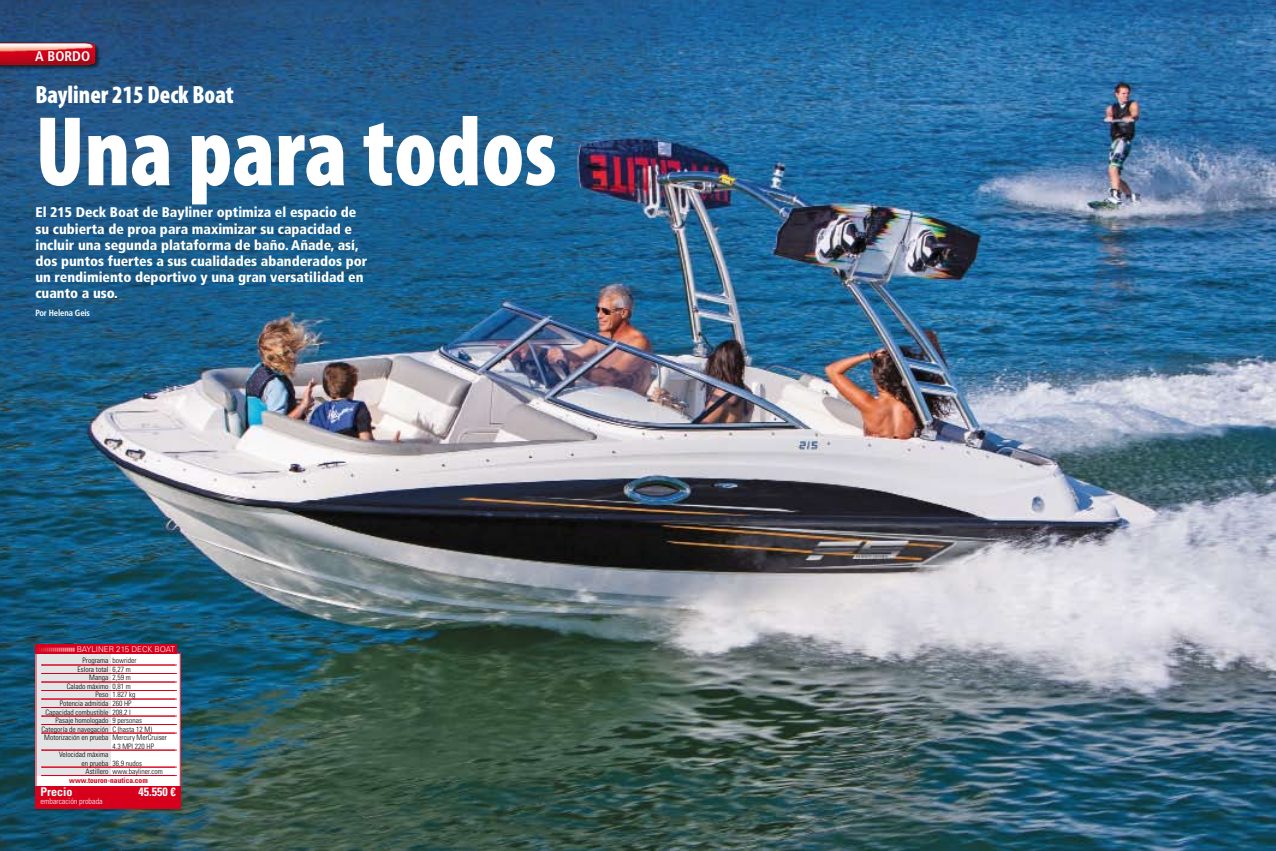
<style>
.page{position:relative;width:1276px;height:851px;background:#fff}
.page>*{position:absolute;margin:0;border:0;box-sizing:border-box;transform-origin:0 0}
.t1{font:900 condensed 100px "Myriad Pro";color:#fff;scale:.95 1}
.t2{font:900 condensed 25px "Myriad Pro";color:#fff;scale:.95 1}
.t3{font:900 condensed 14px/16px "Frutiger LT Std";color:#fff}
.t4{font:700 condensed 14px "Frutiger LT Std";color:#fff}
.t5{font:700 condensed 12px "Univers LT Std";color:#fff}
.t6{font:700 condensed 9px "Frutiger LT Std";letter-spacing:-.015em;color:#fff;scale:.95 1}
.t7{font:300 8px "Univers LT Std";color:#fff}
.t8{font:300 condensed 8px "Univers LT Std";color:#fff}
.t9{font:300 condensed 7.5px "Univers LT Std";color:#000}
.t10{font:700 condensed 7.5px "Univers LT Std";color:#d7001c}
</style>
<div class="page">
<img style="left:0;top:0;width:1276px;height:850px">
<div style="left:0;top:42px;width:110px;height:57px;background:#000;opacity:.5"></div>
<img style="left:0;top:39px;width:101px;height:31px">
<div style="left:35px;top:653px;width:146px;height:155px;background:#fff"></div>
<div style="left:36px;top:653px;width:75px;height:122px;background:#e3e4e5"></div>
<div style="left:35px;top:652px;width:146px;height:156px;border:1px solid #d7001c"></div>
<svg style="left:42px;top:664px;width:135px;height:1px"></svg>
<svg style="left:42px;top:673px;width:135px;height:1px"></svg>
<svg style="left:42px;top:681px;width:135px;height:1px"></svg>
<svg style="left:42px;top:690px;width:135px;height:1px"></svg>
<svg style="left:42px;top:698px;width:135px;height:1px"></svg>
<svg style="left:42px;top:707px;width:135px;height:1px"></svg>
<svg style="left:42px;top:715px;width:135px;height:1px"></svg>
<svg style="left:42px;top:724px;width:135px;height:1px"></svg>
<svg style="left:42px;top:732px;width:135px;height:1px"></svg>
<svg style="left:42px;top:749px;width:135px;height:1px"></svg>
<svg style="left:42px;top:766px;width:135px;height:1px"></svg>
<svg style="left:42px;top:775px;width:135px;height:1px"></svg>
<div style="left:35px;top:785px;width:146px;height:23px;background:#d7001c"></div>
<div style="left:35px;top:644px;width:142px;height:9px;background:#d7001c"></div>
<svg style="left:37px;top:647px;width:38px;height:4px"></svg>
<h3 class="t4" style="left:35px;top:48px;width:57px">a bordo</h3>
<h2 class="t2" style="left:35px;top:78px;width:210px">Bayliner 215 Deck Boat</h2>
<h1 class="t1" style="left:35px;top:88px;width:550px">Una para todos</h1>
<p class="t3" style="left:35px;top:204px;width:333px">El 215 Deck Boat de Bayliner optimiza el espacio de su cubierta de proa para maximizar su capacidad e incluir una segunda plataforma de baño. Añade, así, dos puntos fuertes a sus cualidades abanderados por un rendimiento deportivo y una gran versatilidad en cuanto a uso.</p>
<p class="t6" style="left:35px;top:307px;width:59px">Por Helena Geis</p>
<p class="t7" style="left:77px;top:644px;width:100px">BAYLINER 215 DECK BOAT</p>
<p class="t9" style="left:83px;top:656px;width:55px">Programa bowrider</p>
<p class="t9" style="left:78px;top:664px;width:55px">Eslora total 6,27 m</p>
<p class="t9" style="left:89px;top:673px;width:43px">Manga 2,59 m</p>
<p class="t9" style="left:67px;top:681px;width:65px">Calado máximo 0,81 m</p>
<p class="t9" style="left:96px;top:690px;width:41px">Peso 1.827 kg</p>
<p class="t9" style="left:60px;top:698px;width:73px">Potencia admitida 260 HP</p>
<p class="t9" style="left:46px;top:707px;width:87px">Capacidad combustible 208,2 l</p>
<p class="t9" style="left:56px;top:715px;width:88px">Pasaje homologado 9 personas</p>
<p class="t9" style="left:41px;top:724px;width:112px">Categoría de navegación C (hasta 12 M)</p>
<p class="t9" style="left:44px;top:732px;width:124px">Motorización en prueba Mercury MerCruiser</p>
<p class="t9" style="left:112px;top:741px;width:43px">4.3 MPI 220 HP</p>
<p class="t9" style="left:59px;top:749px;width:51px">Velocidad máxima</p>
<p class="t9" style="left:81px;top:758px;width:62px">en prueba 36,9 nudos</p>
<p class="t9" style="left:85px;top:766px;width:79px">Astillero www.bayliner.com</p>
<p class="t10" style="left:69px;top:775px;width:80px">www.touron-nautica.com</p>
<h3 class="t5" style="left:41px;top:784px;width:34px">Precio</h3>
<h3 class="t5" style="left:139px;top:784px;width:39px">45.550 €</h3>
<p class="t8" style="left:41px;top:796px;width:64px">embarcación probada</p>
</div>
